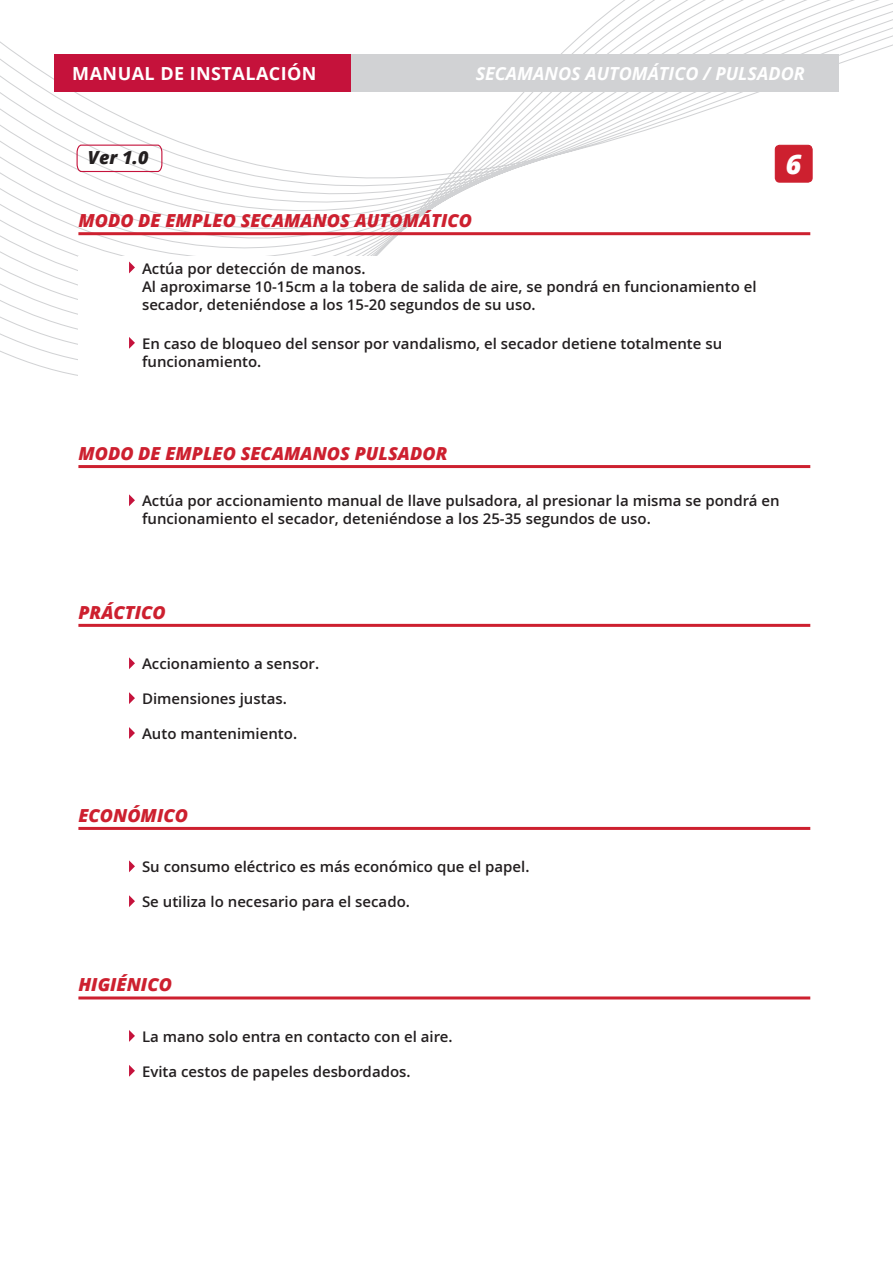
<style>
.page{position:relative;width:893px;height:1263px;background:#fff}
.page>*{position:absolute;margin:0;border:0;box-sizing:border-box;transform-origin:0 0}
.t1{font:italic 800 27px "Open Sans";color:#fff}
.t2{font:italic 800 18px "Open Sans";color:#cd202f}
.t3{font:italic 700 18px "Open Sans";color:#fff}
.t4{font:700 18px "Open Sans";letter-spacing:.025em;color:#fff}
.t5{font:italic 800 18px "Open Sans";color:#231f20}
.t6{font:600 15px "Open Sans";color:#231f20}
</style>
<div class="page">
<svg style="left:0;top:0;width:892px;height:376px"></svg>
<svg style="left:76px;top:144px;width:87px;height:29px"></svg>
<div style="left:775px;top:145px;width:37px;height:37px;background:#cd202f;border-radius:4px"></div>
<div style="left:775px;top:145px;width:38px;height:38px;border:1px solid #cd202f;border-radius:4px"></div>
<div style="left:54px;top:54px;width:298px;height:38px;background:#c5123b"></div>
<div style="left:352px;top:54px;width:487px;height:38px;background:#d1d2d4"></div>
<div style="left:78px;top:256px;width:732px;height:380px;background:#fff"></div>
<hr style="left:78px;top:232px;width:732px;height:3px;background:#cd202f">
<hr style="left:78px;top:465px;width:732px;height:3px;background:#cd202f">
<hr style="left:78px;top:624px;width:732px;height:3px;background:#cd202f">
<hr style="left:78px;top:827px;width:732px;height:3px;background:#cd202f">
<hr style="left:78px;top:996px;width:732px;height:3px;background:#cd202f">
<svg style="left:129px;top:261px;width:6px;height:12px"></svg>
<svg style="left:129px;top:494px;width:6px;height:12px"></svg>
<svg style="left:129px;top:657px;width:6px;height:12px"></svg>
<svg style="left:129px;top:860px;width:6px;height:12px"></svg>
<svg style="left:129px;top:1030px;width:6px;height:12px"></svg>
<svg style="left:129px;top:692px;width:6px;height:12px"></svg>
<svg style="left:129px;top:895px;width:6px;height:12px"></svg>
<svg style="left:129px;top:1065px;width:6px;height:12px"></svg>
<svg style="left:129px;top:727px;width:6px;height:12px"></svg>
<svg style="left:129px;top:337px;width:6px;height:12px"></svg>
<p class="t4" style="left:72px;top:60px;width:246px">MANUAL DE INSTALACIÓN</p>
<p class="t3" style="left:476px;top:60px;width:331px">SECAMANOS AUTOMÁTICO / PULSADOR</p>
<p class="t5" style="left:88px;top:143px;width:62px">Ver 1.0</p>
<p class="t2" style="left:78px;top:207px;width:395px">MODO DE EMPLEO SECAMANOS AUTOMÁTICO</p>
<p class="t6" style="left:142px;top:260px;width:225px">Actúa por detección de manos.</p>
<p class="t6" style="left:142px;top:278px;width:616px">Al aproximarse 10-15cm a la tobera de salida de aire, se pondrá en funcionamiento el</p>
<p class="t6" style="left:142px;top:296px;width:395px">secador, deteniéndose a los 15-20 segundos de su uso.</p>
<p class="t6" style="left:142px;top:335px;width:582px">En caso de bloqueo del sensor por vandalismo, el secador detiene totalmente su</p>
<p class="t6" style="left:142px;top:353px;width:121px">funcionamiento.</p>
<p class="t1" style="left:786px;top:143px;width:17px">6</p>
<p class="t2" style="left:78px;top:440px;width:370px">MODO DE EMPLEO SECAMANOS PULSADOR</p>
<p class="t6" style="left:142px;top:492px;width:639px">Actúa por accionamiento manual de llave pulsadora, al presionar la misma se pondrá en</p>
<p class="t6" style="left:142px;top:510px;width:510px">funcionamiento el secador, deteniéndose a los 25-35 segundos de uso.</p>
<p class="t2" style="left:78px;top:598px;width:89px">PRÁCTICO</p>
<p class="t6" style="left:142px;top:655px;width:179px">Accionamiento a sensor.</p>
<p class="t6" style="left:142px;top:690px;width:146px">Dimensiones justas.</p>
<p class="t6" style="left:142px;top:725px;width:157px">Auto mantenimiento.</p>
<p class="t2" style="left:78px;top:801px;width:111px">ECONÓMICO</p>
<p class="t6" style="left:142px;top:858px;width:389px">Su consumo eléctrico es más económico que el papel.</p>
<p class="t6" style="left:142px;top:893px;width:269px">Se utiliza lo necesario para el secado.</p>
<p class="t2" style="left:78px;top:971px;width:95px">HIGIÉNICO</p>
<p class="t6" style="left:142px;top:1028px;width:312px">La mano solo entra en contacto con el aire.</p>
<p class="t6" style="left:142px;top:1063px;width:270px">Evita cestos de papeles desbordados.</p>
</div>
